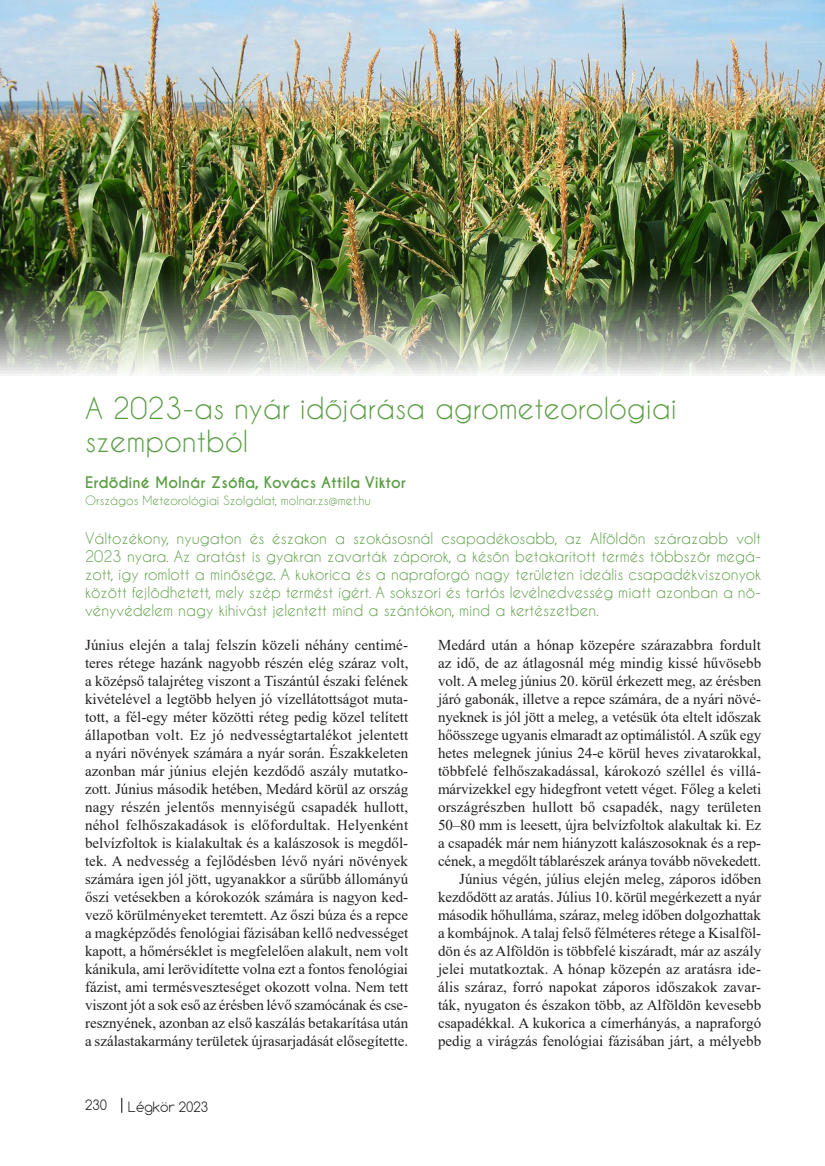
<style>
.page{position:relative;width:825px;height:1166px;background:#fff}
.page>*{position:absolute;margin:0;border:0;box-sizing:border-box;transform-origin:0 0}
.szerző_neve{font:28.5px/33px "Caviar Dreams";color:#5a9d44}
.törzsszöveg{font:15px/18px "Times New Roman";color:#231f20;text-align:justify}
.lead{font:15px/18px "Caviar Dreams";color:#5a9d44;text-align:justify}
.szerző_neve-2{font:700 15px "Caviar Dreams";color:#5a9d44}
.t1{font:300 13.5px "Comfortaa";color:#231f20}
.szerző_címe{font:12px "Caviar Dreams";color:#5a9d44}
</style>
<div class="page">
<svg style="left:121px;top:1097px;width:1px;height:15px"></svg>
<img style="left:0;top:0;width:825px;height:374px">
<p class="szerző_neve" style="left:85px;top:390px;width:593px">A 2023-as nyár időjárása agrometeorológiai szempontból</p>
<p class="szerző_neve-2" style="left:85px;top:473px;width:322px">Erdődiné Molnár Zsófia, Kovács Attila Viktor</p>
<p class="szerző_címe" style="left:85px;top:492px;width:287px">Országos Meteorológiai Szolgálat, molnar.zs@met.hu</p>
<p class="lead" style="left:85px;top:528px;width:678px">Változékony, nyugaton és északon a szokásosnál csapadékosabb, az Alföldön szárazabb volt 2023 nyara. Az aratást is gyakran zavarták záporok, a későn betakarított termés többször megá&shy;zott, így romlott a minősége. A kukorica és a napraforgó nagy területen ideális csapadékviszonyok között fejlődhetett, mely szép termést ígért. A sokszori és tartós levélnedvesség miatt azonban a nö&shy;vényvédelem nagy kihívást jelentett mind a szántókon, mind a kertészetben.</p>
<p class="törzsszöveg" style="left:85px;top:635px;width:325px">Június elején a talaj felszín közeli néhány centimé&shy;teres rétege hazánk nagyobb részén elég száraz volt, a középső talajréteg viszont a Tiszántúl északi felének kivételével a legtöbb helyen jó vízellátottságot muta&shy;tott, a fél-egy méter közötti réteg pedig közel telített állapotban volt. Ez jó nedvességtartalékot jelentett a nyári növények számára a nyár során. Északkeleten azonban már június elején kezdődő aszály mutatko&shy;zott. Június második hetében, Medárd körül az ország nagy részén jelentős mennyiségű csapadék hullott, néhol felhőszakadások is előfordultak. Helyenként belvízfoltok is kialakultak és a kalászosok is megdől&shy;tek. A nedvesség a fejlődésben lévő nyári növények számára igen jól jött, ugyanakkor a sűrűbb állományú őszi vetésekben a kórokozók számára is nagyon ked&shy;vező körülményeket teremtett. Az őszi búza és a repce a magképződés fenológiai fázisában kellő nedvességet kapott, a hőmérséklet is megfelelően alakult, nem volt kánikula, ami lerövidítette volna ezt a fontos fenológiai fázist, ami termésveszteséget okozott volna. Nem tett viszont jót a sok eső az érésben lévő szamócának és cse&shy;resznyének, azonban az első kaszálás betakarítása után a szálastakarmány területek újrasarjadását elősegítette.</p>
<p class="t1" style="left:85px;top:1095px;width:24px">230</p>
<p class="t1" style="left:128px;top:1097px;width:82px">Légkör 2023</p>
<p class="törzsszöveg" style="left:438px;top:635px;width:325px">Medárd után a hónap közepére szárazabbra fordult az idő, de az átlagosnál még mindig kissé hűvösebb volt. A meleg június 20. körül érkezett meg, az érésben járó gabonák, illetve a repce számára, de a nyári növé&shy;nyeknek is jól jött a meleg, a vetésük óta eltelt időszak hőösszege ugyanis elmaradt az optimálistól. Aszűk egy hetes melegnek június 24-e körül heves zivatarokkal, többfelé felhőszakadással, károkozó széllel és villá&shy;márvizekkel egy hidegfront vetett véget. Főleg a keleti országrészben hullott bő csapadék, nagy területen 50–80 mm is leesett, újra belvízfoltok alakultak ki. Ez a csapadék már nem hiányzott kalászosoknak és a rep&shy;cének, a megdőlt táblarészek aránya tovább növekedett.</p>
<p class="törzsszöveg" style="left:438px;top:869px;width:325px;text-indent:21px">Június végén, július elején meleg, záporos időben kezdődött az aratás. Július 10. körül megérkezett a nyár második hőhulláma, száraz, meleg időben dolgozhattak a kombájnok. A talaj felső félméteres rétege a Kisalföl&shy;dön és az Alföldön is többfelé kiszáradt, már az aszály jelei mutatkoztak. A hónap közepén az aratásra ide&shy;ális száraz, forró napokat záporos időszakok zavar&shy;ták, nyugaton és északon több, az Alföldön kevesebb csapadékkal. A kukorica a címerhányás, a napraforgó pedig a virágzás fenológiai fázisában járt, a mélyebb</p>
</div>
